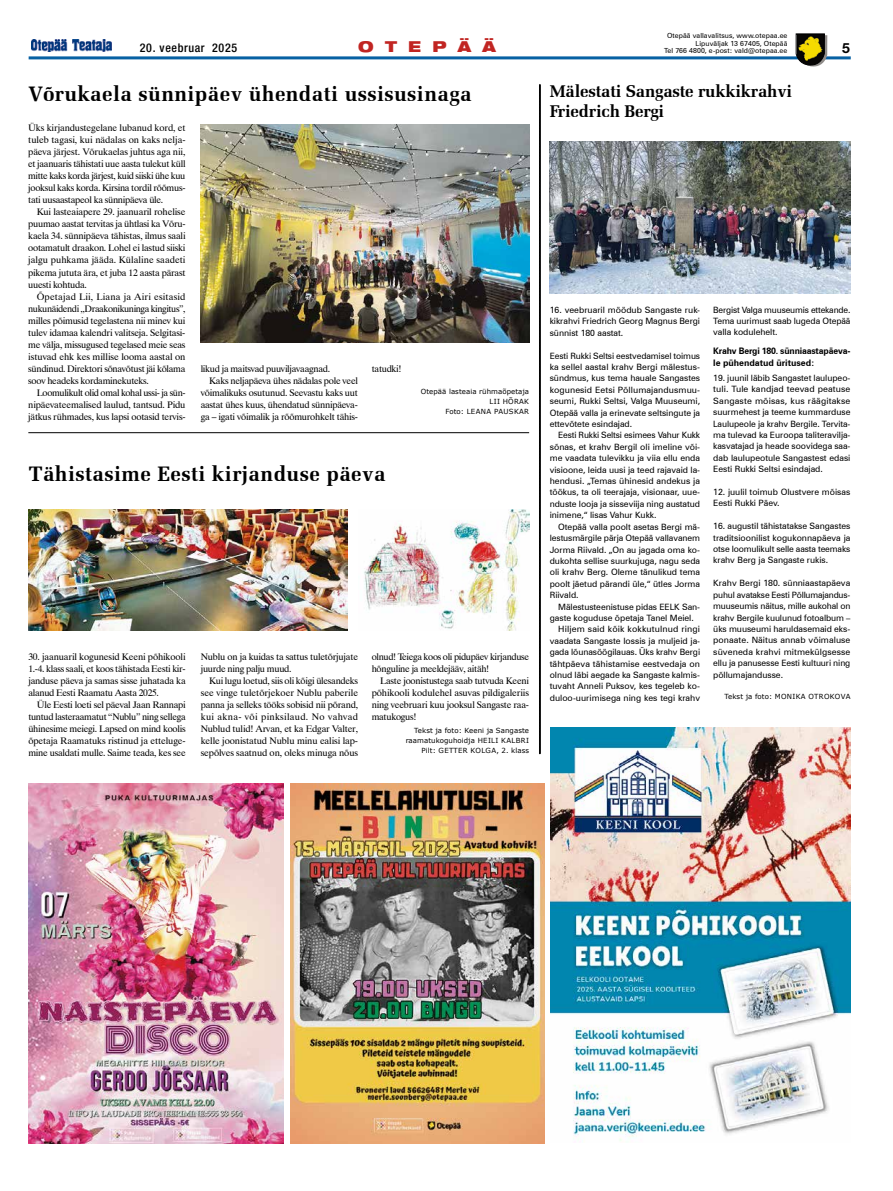
<style>
.page{position:relative;width:893px;height:1191px;background:#fff}
.page>*{position:absolute;margin:0;border:0;box-sizing:border-box;transform-origin:0 0}
.t1{font:700 21px "Zapf Elliptical 711 BT";letter-spacing:.02em;color:#000}
.t2{font:700 17px/19px "Zapf Elliptical 711 BT";letter-spacing:-.01em;color:#000}
.t3{font:900 expanded 15px "Helvetica Neue LT Com";color:#c12522}
.t4{font:700 14px "Helvetica Neue LT Std";color:#000}
.t5{font:500 condensed 12px "Helvetica Neue LT Com";letter-spacing:.05em;color:#000}
.t6{font:9.5px/12px "Dutch 801 BT";letter-spacing:-.025em;color:#000;text-align:justify}
.t7{font:700 9px/11.4px "Zurich BT";letter-spacing:-.02em;color:#000}
.t8{font:8.7px/11.4px "Zurich BT";letter-spacing:-.005em;color:#000;text-align:justify}
.t9{font:7px/10px "Verdana";letter-spacing:.01em;color:#000;text-align:right}
.t10{font:7px/7.5px "Zurich BT";letter-spacing:.01em;color:#000;text-align:right}
.t11{font:7px "Verdana";letter-spacing:.03em;color:#000}
</style>
<div class="page">
<img style="left:31px;top:40px;width:80px;height:12px">
<hr style="left:29px;top:56px;width:822px;height:3px;background:#0761a3">
<svg style="left:795px;top:33px;width:32px;height:34px"></svg>
<svg style="left:539px;top:84px;width:1px;height:670px"></svg>
<img style="left:200px;top:124px;width:329px;height:219px">
<hr style="left:28px;top:432px;width:501px;height:1px;background:#000">
<img style="left:28px;top:509px;width:319px;height:121px">
<img style="left:364px;top:509px;width:165px;height:121px">
<img style="left:28px;top:783px;width:255px;height:360px">
<img style="left:290px;top:783px;width:255px;height:360px">
<img style="left:551px;top:727px;width:299px;height:414px">
<img style="left:550px;top:141px;width:300px;height:153px">
<p class="t10" style="left:667px;top:32px;width:122px">Otepää vallavalitsus, www.otepaa.ee<br>Lipuväljak 13 67405, Otepää</p>
<h3 class="t3" style="left:358px;top:37px;width:139px">O T E P Ä Ä</h3>
<p class="t10" style="left:664px;top:47px;width:125px">Tel 766 4800, e-post: vald@otepaa.ee</p>
<p class="t5" style="left:140px;top:40px;width:99px">20. veebruar 2025</p>
<h3 class="t4" style="left:842px;top:40px;width:9px">5</h3>
<h1 class="t1" style="left:29px;top:81px;width:445px">Võrukaela sünnipäev ühendati ussisusinaga</h1>
<h2 class="t2" style="left:550px;top:82px;width:244px">Mälestati Sangaste rukkikrahvi<br>Friedrich Bergi</h2>
<p class="t6" style="left:28px;top:122px;width:159px">Üks kirjandustegelane lubanud kord, et tuleb tagasi, kui nädalas on kaks nelja&shy;päeva järjest. Võrukaelas juhtus aga nii, et jaanuaris tähistati uue aasta tulekut küll mitte kaks korda järjest, kuid siiski ühe kuu jooksul kaks korda. Kirsina tordil rõõmus&shy;tati uusaastapeol ka sünnipäeva üle.</p>
<p class="t6" style="left:28px;top:206px;width:159px;text-indent:9px">Kui lasteaiapere 29. jaanuaril rohelise puumao aastat tervitas ja ühtlasi ka Võru&shy;kaela 34. sünnipäeva tähistas, ilmus saali ootamatult draakon. Lohel ei lastud siiski jalgu puhkama jääda. Külaline saadeti pikema jututa ära, et juba 12 aasta pärast uuesti kohtuda.</p>
<p class="t6" style="left:28px;top:290px;width:159px;text-indent:9px">Õpetajad Lii, Liana ja Airi esitasid nukunäidendi „Draakonikuninga kingitus”, milles põimusid tegelastena nii minev kui tulev idamaa kalendri valitseja. Selgitasi&shy;me välja, missugused tegelased meie seas istuvad ehk kes millise looma aastal on sündinud. Direktori sõnavõtust jäi kõlama soov headeks kordaminekuteks.</p>
<p class="t6" style="left:28px;top:386px;width:159px;text-indent:9px">Loomulikult olid omal kohal ussi- ja sün&shy;nipäevateemalised laulud, tantsud. Pidu jätkus rühmades, kus lapsi ootasid tervis-</p>
<p class="t6" style="left:201px;top:362px;width:131px">likud ja maitsvad puuviljavaagnad.</p>
<p class="t6" style="left:209px;top:374px;width:150px">Kaks neljapäeva ühes nädalas pole veel</p>
<p class="t6" style="left:201px;top:386px;width:159px">võimalikuks osutunud. Seevastu kaks uut</p>
<p class="t6" style="left:201px;top:398px;width:159px">aastat ühes kuus, ühendatud sünnipäeva-</p>
<p class="t6" style="left:201px;top:410px;width:159px">ga – igati võimalik ja rõõmurohkelt tähis-</p>
<p class="t6" style="left:372px;top:362px;width:31px">tatudki!</p>
<h1 class="t1" style="left:29px;top:461px;width:358px">Tähistasime Eesti kirjanduse päeva</h1>
<p class="t9" style="left:421px;top:386px;width:110px">Otepää lasteaia rühmaõpetaja<br>LII HÕRAK<br>Foto: LEANA PAUSKAR</p>
<p class="t6" style="left:28px;top:650px;width:159px">30. jaanuaril kogunesid Keeni põhikooli 1.-4. klass saali, et koos tähistada Eesti kir&shy;janduse päeva ja samas sisse juhatada ka alanud Eesti Raamatu Aasta 2025.</p>
<p class="t6" style="left:28px;top:698px;width:159px;text-indent:9px">Üle Eesti loeti sel päeval Jaan Rannapi tuntud lasteraamatut “Nublu” ning sellega ühinesime meiegi. Lapsed on mind koolis õpetaja Raamatuks ristinud ja etteluge&shy;mine usaldati mulle. Saime teada, kes see</p>
<p class="t6" style="left:201px;top:650px;width:159px">Nublu on ja kuidas ta sattus tuletõrjujate juurde ning palju muud.</p>
<p class="t6" style="left:201px;top:674px;width:159px;text-indent:9px">Kui lugu loetud, siis oli kõigi ülesandeks see vinge tuletõrjekoer Nublu paberile panna ja selleks tööks sobisid nii põrand, kui akna- või pinksilaud. No vahvad Nublud tulid! Arvan, et ka Edgar Valter, kelle joonistatud Nublu minu ealisi lap&shy;sepõlves saatnud on, oleks minuga nõus</p>
<p class="t6" style="left:372px;top:650px;width:159px">olnud! Teiega koos oli pidupäev kirjanduse hõnguline ja meeldejääv, aitäh!</p>
<p class="t6" style="left:372px;top:674px;width:159px;text-indent:9px">Laste joonistustega saab tutvuda Keeni põhikooli kodulehel asuvas pildigaleriis ning veebruari kuu jooksul Sangaste raa&shy;matukogus!</p>
<p class="t9" style="left:406px;top:725px;width:125px">Tekst ja foto: Keeni ja Sangaste raamatukoguhoidja HEILI KALBRI<br>Pilt: GETTER KOLGA, 2. klass</p>
<p class="t8" style="left:550px;top:304px;width:152px">16. veebruaril möödub Sangaste ruk&shy;kikrahvi Friedrich Georg Magnus Bergi sünnist 180 aastat.</p>
<p class="t8" style="left:550px;top:349px;width:152px">Eesti Rukki Seltsi eestvedamisel toimus ka sellel aastal krahv Bergi mälestus&shy;sündmus, kus tema hauale Sangastes kogunesid Eetsi Põllumajandusmuu&shy;seumi, Rukki Seltsi, Valga Muuseumi, Otepää valla ja erinevate seltsingute ja ettevõtete esindajad.</p>
<p class="t8" style="left:550px;top:429px;width:152px;text-indent:9px">Eesti Rukki Seltsi esimees Vahur Kukk sõnas, et krahv Bergil oli imeline või&shy;me vaadata tulevikku ja viia ellu enda visioone, leida uusi ja teed rajavaid la&shy;hendusi. „Temas ühinesid andekus ja töökus, ta oli teerajaja, visionaar, uue&shy;nduste looja ja sisseviija ning austatud inimene,“ lisas Vahur Kukk.</p>
<p class="t8" style="left:550px;top:520px;width:152px;text-indent:9px">Otepää valla poolt asetas Bergi mä&shy;lestusmärgile pärja Otepää vallavanem Jorma Riivald. „On au jagada oma ko&shy;dukohta sellise suurkujuga, nagu seda oli krahv Berg. Oleme tänulikud tema poolt jäetud pärandi üle,“ ütles Jorma Riivald.</p>
<p class="t8" style="left:558px;top:600px;width:143px">Mälestusteenistuse pidas EELK San-</p>
<p class="t8" style="left:550px;top:611px;width:146px">gaste koguduse õpetaja Tanel Meiel.</p>
<p class="t8" style="left:558px;top:623px;width:143px">Hiljem said kõik kokkutulnud ringi</p>
<p class="t8" style="left:550px;top:634px;width:152px">vaadata Sangaste lossis ja muljeid ja-</p>
<p class="t8" style="left:550px;top:646px;width:152px">gada lõunasöögilauas. Üks krahv Bergi</p>
<p class="t8" style="left:550px;top:657px;width:152px">tähtpäeva tähistamise eestvedaja on</p>
<p class="t8" style="left:550px;top:668px;width:152px">olnud läbi aegade ka Sangaste kalmis-</p>
<p class="t8" style="left:550px;top:680px;width:152px">tuvaht Anneli Puksov, kes tegeleb ko-</p>
<p class="t8" style="left:550px;top:691px;width:152px">duloo-uurimisega ning kes tegi krahv</p>
<p class="t8" style="left:713px;top:303px;width:139px">Bergist Valga muuseumis ettekande.<br>Tema uurimust saab lugeda Otepää valla kodulehelt.</p>
<p class="t7" style="left:713px;top:345px;width:139px">Krahv Bergi 180. sünniaastapäeva&shy;le pühendatud üritused:</p>
<p class="t8" style="left:713px;top:372px;width:139px">19. juunil läbib Sangastet laulupeo&shy;tuli. Tule kandjad teevad peatuse Sangaste mõisas, kus räägitakse suurmehest ja teeme kummarduse Laulupeole ja krahv Bergile. Tervita&shy;ma tulevad ka Euroopa taliteravilja&shy;kasvatajad ja heade soovidega saa&shy;dab laulupeotule Sangastest edasi Eesti Rukki Seltsi esindajad.</p>
<p class="t8" style="left:713px;top:486px;width:139px">12. juulil toimub Olustvere mõisas<br>Eesti Rukki Päev.</p>
<p class="t8" style="left:713px;top:520px;width:139px">16. augustil tähistatakse Sangastes traditsioonilist kogukonnapäeva ja otse loomulikult selle aasta teemaks krahv Berg ja Sangaste rukis.</p>
<p class="t8" style="left:713px;top:577px;width:139px">Krahv Bergi 180. sünniaastapäeva puhul avatakse Eesti Põllumajandus&shy;muuseumis näitus, mille aukohal on krahv Bergile kuulunud fotoalbum – üks muuseumi haruldasemaid eks&shy;ponaate. Näitus annab võimaluse süveneda krahvi mitmekülgsesse ellu ja panusesse Eesti kultuuri ning põllumajandusse.</p>
<p class="t11" style="left:724px;top:691px;width:128px">Tekst ja foto: MONIKA OTROKOVA</p>
</div>
